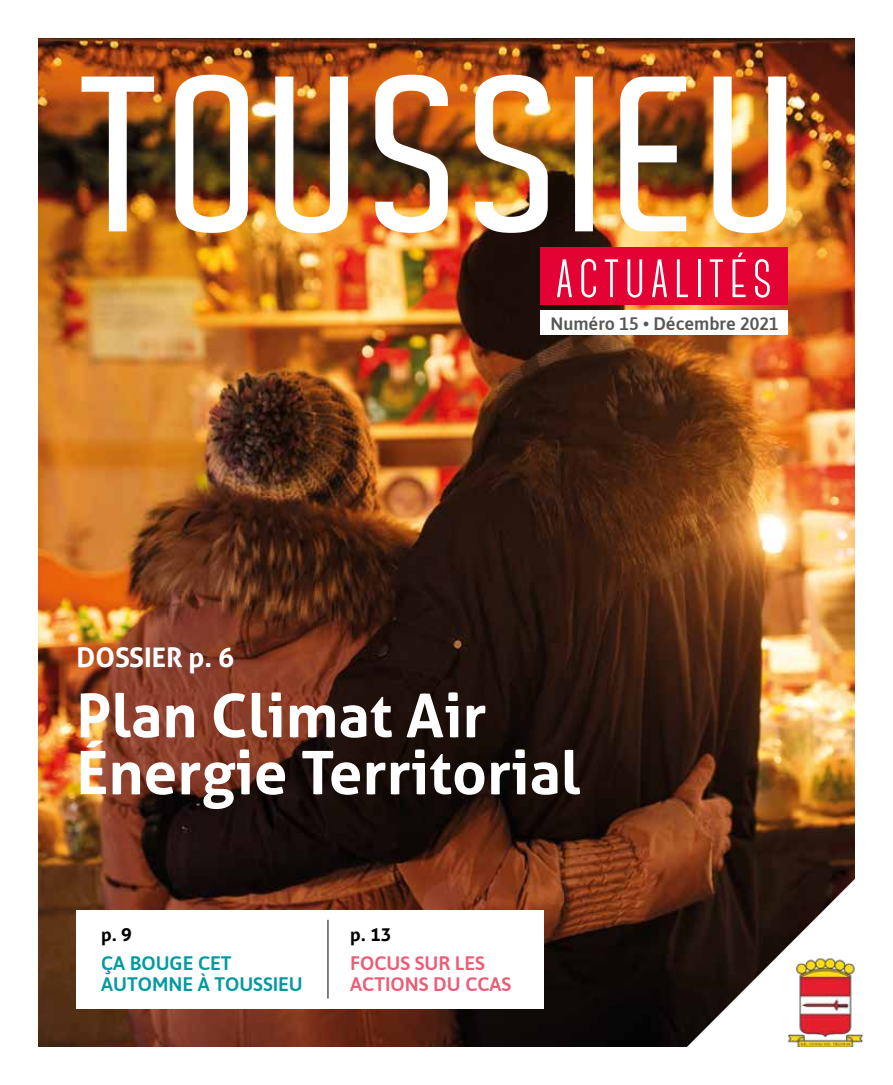
<style>
.page{position:relative;width:893px;height:1085px;background:#fff}
.page>*{position:absolute;margin:0;border:0;box-sizing:border-box;transform-origin:0 0}
.t1{font:600 213.3px "Aldo";letter-spacing:.03em;color:#fff}
.t2{font:700 60px/57px "Aller";color:#fff}
.t3{font:700 54px "Canter";letter-spacing:.1em;color:#fff}
.t4{font:700 27px "Aller";color:#fff}
.t5{font:500 19.5px/21px "Asap";color:#009a9e}
.t6{font:500 19.5px/21px "Asap";color:#eb5d77}
.t7{font:500 18px "Asap";color:#575756}
.t8{font:700 18px "Aller";color:#000}
</style>
<div class="page">
<img style="left:38px;top:38px;width:817px;height:1008px">
<div style="left:540px;top:310px;width:247px;height:25px;background:#fff"></div>
<div style="left:540px;top:247px;width:247px;height:58px;background:#e40234"></div>
<svg style="left:649px;top:840px;width:206px;height:207px"></svg>
<img style="left:766px;top:952px;width:97px;height:94px">
<div style="left:77px;top:909px;width:467px;height:99px;background:#fff"></div>
<hr style="left:327px;top:919px;width:2px;height:79px;background:#575756">
<h1 class="t1" style="left:86px;top:36px;width:723px">TOUSSIEU</h1>
<p class="t3" style="left:555px;top:252px;width:218px">ACTUALITÉS</p>
<p class="t7" style="left:550px;top:312px;width:230px">Numéro 15 • Décembre 2021</p>
<p class="t4" style="left:77px;top:641px;width:159px">DOSSIER p. 6</p>
<p class="t2" style="left:77px;top:686px;width:505px">Plan Climat Air<br>Énergie Territorial</p>
<p class="t8" style="left:101px;top:923px;width:32px">p. 9</p>
<p class="t8" style="left:350px;top:923px;width:43px">p. 13</p>
<p class="t6" style="left:350px;top:951px;width:162px">FOCUS SUR LES<br>ACTIONS DU CCAS</p>
<p class="t5" style="left:101px;top:951px;width:203px">ÇA BOUGE CET<br>AUTOMNE À TOUSSIEU</p>
</div>
